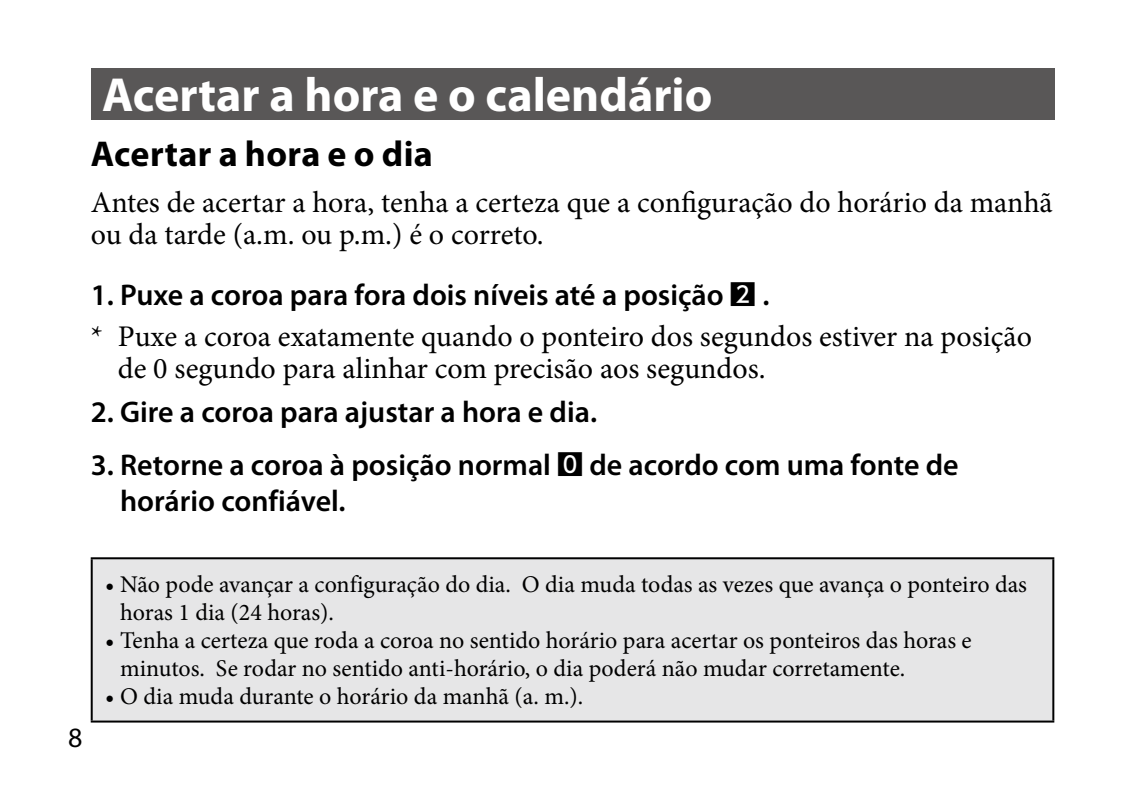
<style>
.page{position:relative;width:1134px;height:794px;background:#fff}
.page>*{position:absolute;margin:0;border:0;box-sizing:border-box;transform-origin:0 0}
.t1{font:700 48px "Myriad Pro";color:#fff}
.t2{font:700 36px "Myriad Pro";letter-spacing:.01em;color:#000}
.t3{font:30px/32px "Minion Pro";color:#000}
.t4{font:600 30px/36px "Myriad Pro";color:#000}
.t5{font:28px "Myriad Pro";color:#000}
.t6{font:24px/28px "Minion Pro";color:#000}
.s1{font-family:"UD Shin Go Pro";font-weight:500;font-size:26px}
</style>
<div class="page">
<div style="left:92px;top:558px;width:961px;height:163px;background:#e6e6e7"></div>
<hr style="left:91px;top:557px;width:963px;height:2px;background:#000">
<hr style="left:91px;top:559px;width:2px;height:161px;background:#000">
<hr style="left:1052px;top:559px;width:2px;height:161px;background:#000">
<hr style="left:91px;top:720px;width:963px;height:2px;background:#000">
<div style="left:91px;top:68px;width:963px;height:51px;background:#595757"></div>
<h1 class="t1" style="left:102px;top:63px;width:612px">Acertar a hora e o calendário</h1>
<h2 class="t2" style="left:91px;top:131px;width:344px">Acertar a hora e o dia</h2>
<p class="t3" style="left:91px;top:187px;width:963px">Antes de acertar a hora, tenha a certeza que a configuração do horário da manhã ou da tarde (a.m. ou p.m.) é o correto.</p>
<p class="t4" style="left:91px;top:276px;width:680px">1. Puxe a coroa para fora dois níveis até a posição <span class="s1">2</span> .</p>
<p class="t3" style="left:118px;top:320px;width:916px;text-indent:-27px">* Puxe a coroa exatamente quando o ponteiro dos segundos estiver na posição de 0 segundo para alinhar com precisão aos segundos.</p>
<p class="t4" style="left:91px;top:393px;width:508px">2. Gire a coroa para ajustar a hora e dia.</p>
<p class="t4" style="left:120px;top:446px;width:840px;text-indent:-29px">3. Retorne a coroa à posição normal <span class="s1">0</span> de acordo com uma fonte de horário confiável.</p>
<p class="t5" style="left:68px;top:720px;width:16px">8</p>
<p class="t6" style="left:120px;top:570px;width:908px;text-indent:-15px">• Não pode avançar a configuração do dia. O dia muda todas as vezes que avança o ponteiro das horas 1 dia (24 horas).</p>
<p class="t6" style="left:120px;top:626px;width:853px;text-indent:-15px">• Tenha a certeza que roda a coroa no sentido horário para acertar os ponteiros das horas e minutos. Se rodar no sentido anti-horário, o dia poderá não mudar corretamente.</p>
<p class="t6" style="left:105px;top:682px;width:479px">• O dia muda durante o horário da manhã (a. m.).</p>
</div>
